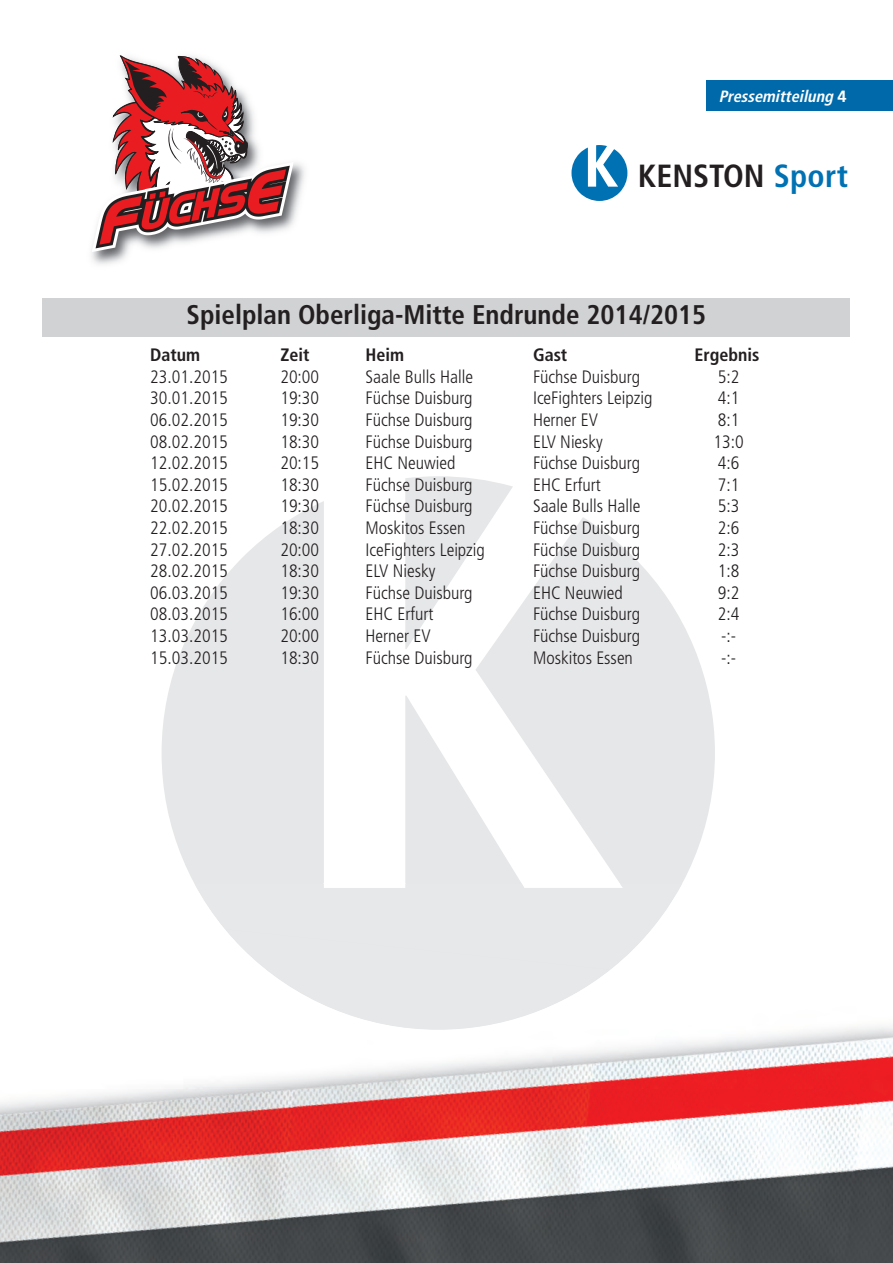
<style>
.page{position:relative;width:893px;height:1263px;background:#fff}
.page>*{position:absolute;margin:0;border:0;box-sizing:border-box;transform-origin:0 0}
.t1{font:700 condensed 32.1px "Frutiger";color:#231f20}
.t2{font:700 condensed 27px "Frutiger";color:#231f20}
.t3{font:300 condensed 18px "Frutiger";color:#231f20}
.t4{font:700 condensed 18px "Frutiger";color:#231f20}
.t5{font:italic 700 condensed 16.35px "Frutiger";color:#fff}
.s1{font-style:normal;font-stretch:normal}
.s2{color:#0071b3}
</style>
<div class="page">
<svg style="left:405px;top:476px;width:108px;height:25px;background:#e9eaec"></svg>
<svg style="left:162px;top:501px;width:553px;height:382px;fill:#e6e7e9"></svg>
<div style="left:706px;top:81px;width:187px;height:30px;background:#0069a9"></div>
<svg style="left:571px;top:145px;width:56px;height:56px"></svg>
<img style="left:91px;top:163px;width:214px;height:102px">
<svg style="left:92px;top:55px;width:202px;height:197px"></svg>
<img style="left:0;top:905px;width:893px;height:358px">
<img style="left:225px;top:929px;width:385px;height:101px">
<div style="left:43px;top:298px;width:807px;height:39px;background:#d1d2d4"></div>
<p class="t5" style="left:719px;top:89px;width:129px">Pressemitteilung <span class="s1">4</span></p>
<h1 class="t1" style="left:638px;top:163px;width:212px">KENSTON <span class="s2">Sport</span></h1>
<h2 class="t2" style="left:187px;top:304px;width:521px">Spielplan Oberliga-Mitte Endrunde 2014/2015</h2>
<p class="t4" style="left:150px;top:348px;width:52px">Datum</p>
<p class="t4" style="left:280px;top:348px;width:30px">Zeit</p>
<p class="t4" style="left:365px;top:348px;width:40px">Heim</p>
<p class="t4" style="left:533px;top:348px;width:36px">Gast</p>
<p class="t4" style="left:695px;top:348px;width:66px">Ergebnis</p>
<p class="t3" style="left:150px;top:369px;width:79px">23.01.2015</p>
<p class="t3" style="left:280px;top:369px;width:40px">20:00</p>
<p class="t3" style="left:365px;top:369px;width:109px">Saale Bulls Halle</p>
<p class="t3" style="left:533px;top:369px;width:109px">Füchse Duisburg</p>
<p class="t3" style="left:718px;top:369px;width:23px">5:2</p>
<p class="t3" style="left:150px;top:391px;width:79px">30.01.2015</p>
<p class="t3" style="left:280px;top:391px;width:40px">19:30</p>
<p class="t3" style="left:365px;top:391px;width:109px">Füchse Duisburg</p>
<p class="t3" style="left:533px;top:391px;width:121px">IceFighters Leipzig</p>
<p class="t3" style="left:718px;top:391px;width:23px">4:1</p>
<p class="t3" style="left:150px;top:412px;width:79px">06.02.2015</p>
<p class="t3" style="left:280px;top:412px;width:40px">19:30</p>
<p class="t3" style="left:365px;top:412px;width:109px">Füchse Duisburg</p>
<p class="t3" style="left:533px;top:412px;width:67px">Herner EV</p>
<p class="t3" style="left:718px;top:412px;width:23px">8:1</p>
<p class="t3" style="left:150px;top:434px;width:79px">08.02.2015</p>
<p class="t3" style="left:280px;top:434px;width:40px">18:30</p>
<p class="t3" style="left:365px;top:434px;width:109px">Füchse Duisburg</p>
<p class="t3" style="left:533px;top:434px;width:71px">ELV Niesky</p>
<p class="t3" style="left:713px;top:434px;width:32px">13:0</p>
<p class="t3" style="left:150px;top:456px;width:79px">12.02.2015</p>
<p class="t3" style="left:280px;top:456px;width:40px">20:15</p>
<p class="t3" style="left:365px;top:456px;width:91px">EHC Neuwied</p>
<p class="t3" style="left:533px;top:456px;width:109px">Füchse Duisburg</p>
<p class="t3" style="left:718px;top:456px;width:23px">4:6</p>
<p class="t3" style="left:150px;top:477px;width:79px">15.02.2015</p>
<p class="t3" style="left:280px;top:477px;width:40px">18:30</p>
<p class="t3" style="left:365px;top:477px;width:109px">Füchse Duisburg</p>
<p class="t3" style="left:533px;top:477px;width:69px">EHC Erfurt</p>
<p class="t3" style="left:718px;top:477px;width:23px">7:1</p>
<p class="t3" style="left:150px;top:499px;width:79px">20.02.2015</p>
<p class="t3" style="left:280px;top:499px;width:40px">19:30</p>
<p class="t3" style="left:365px;top:499px;width:109px">Füchse Duisburg</p>
<p class="t3" style="left:533px;top:499px;width:109px">Saale Bulls Halle</p>
<p class="t3" style="left:718px;top:499px;width:23px">5:3</p>
<p class="t3" style="left:150px;top:520px;width:79px">22.02.2015</p>
<p class="t3" style="left:280px;top:520px;width:40px">18:30</p>
<p class="t3" style="left:365px;top:520px;width:101px">Moskitos Essen</p>
<p class="t3" style="left:533px;top:520px;width:109px">Füchse Duisburg</p>
<p class="t3" style="left:718px;top:520px;width:23px">2:6</p>
<p class="t3" style="left:150px;top:542px;width:79px">27.02.2015</p>
<p class="t3" style="left:280px;top:542px;width:40px">20:00</p>
<p class="t3" style="left:365px;top:542px;width:121px">IceFighters Leipzig</p>
<p class="t3" style="left:533px;top:542px;width:109px">Füchse Duisburg</p>
<p class="t3" style="left:718px;top:542px;width:23px">2:3</p>
<p class="t3" style="left:150px;top:564px;width:79px">28.02.2015</p>
<p class="t3" style="left:280px;top:564px;width:40px">18:30</p>
<p class="t3" style="left:365px;top:564px;width:71px">ELV Niesky</p>
<p class="t3" style="left:533px;top:564px;width:109px">Füchse Duisburg</p>
<p class="t3" style="left:718px;top:564px;width:23px">1:8</p>
<p class="t3" style="left:150px;top:585px;width:79px">06.03.2015</p>
<p class="t3" style="left:280px;top:585px;width:40px">19:30</p>
<p class="t3" style="left:365px;top:585px;width:109px">Füchse Duisburg</p>
<p class="t3" style="left:533px;top:585px;width:91px">EHC Neuwied</p>
<p class="t3" style="left:718px;top:585px;width:23px">9:2</p>
<p class="t3" style="left:150px;top:607px;width:79px">08.03.2015</p>
<p class="t3" style="left:280px;top:607px;width:40px">16:00</p>
<p class="t3" style="left:365px;top:607px;width:69px">EHC Erfurt</p>
<p class="t3" style="left:533px;top:607px;width:109px">Füchse Duisburg</p>
<p class="t3" style="left:718px;top:607px;width:23px">2:4</p>
<p class="t3" style="left:150px;top:628px;width:79px">13.03.2015</p>
<p class="t3" style="left:280px;top:628px;width:40px">20:00</p>
<p class="t3" style="left:365px;top:628px;width:67px">Herner EV</p>
<p class="t3" style="left:533px;top:628px;width:109px">Füchse Duisburg</p>
<p class="t3" style="left:721px;top:628px;width:16px">-:-</p>
<p class="t3" style="left:150px;top:650px;width:79px">15.03.2015</p>
<p class="t3" style="left:280px;top:650px;width:40px">18:30</p>
<p class="t3" style="left:365px;top:650px;width:109px">Füchse Duisburg</p>
<p class="t3" style="left:533px;top:650px;width:101px">Moskitos Essen</p>
<p class="t3" style="left:721px;top:650px;width:16px">-:-</p>
</div>
